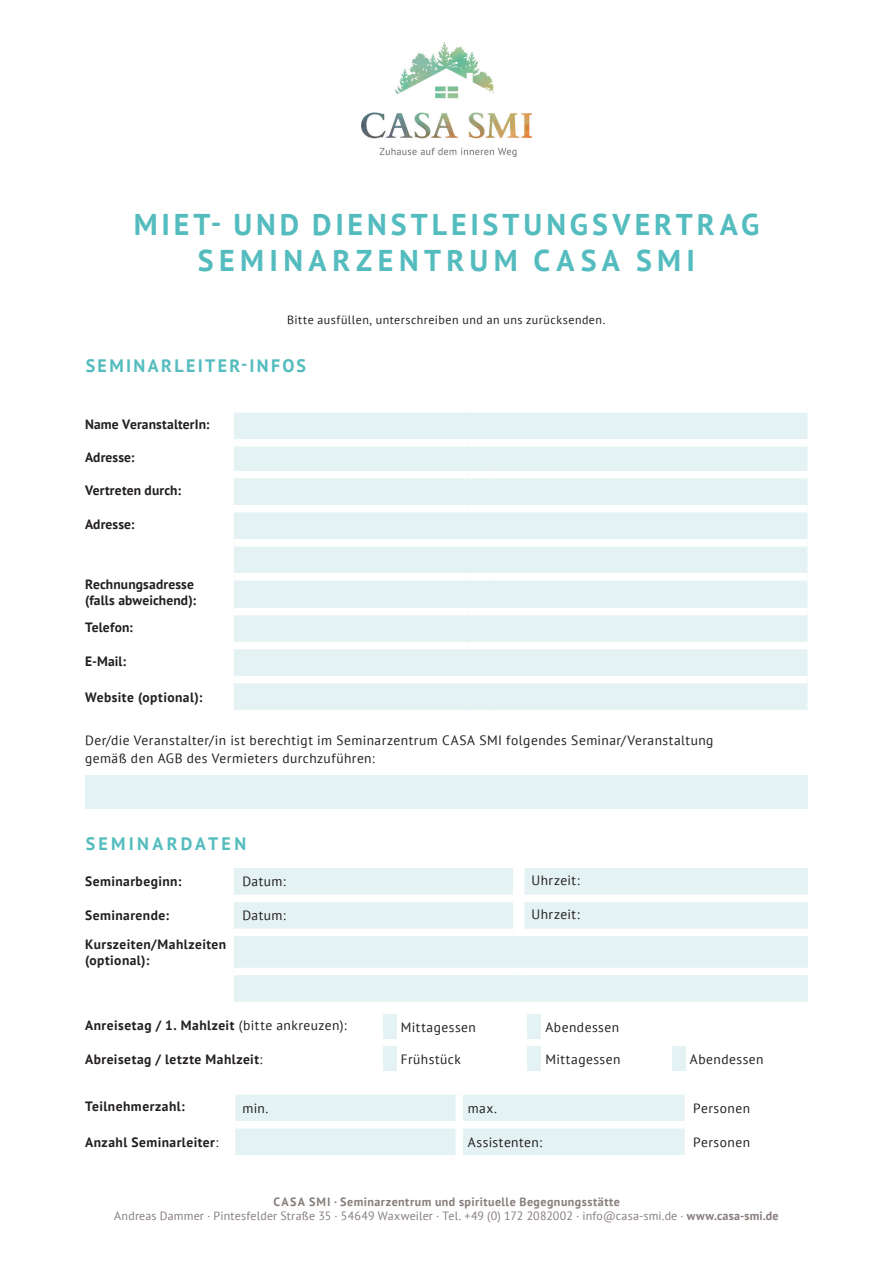
<style>
.page{position:relative;width:893px;height:1263px;background:#fff}
.page>*{position:absolute;margin:0;border:0;box-sizing:border-box;transform-origin:0 0}
.t1{font:700 30px/36px "PT Sans";letter-spacing:.135em;color:#54bcbe;text-align:center}
.t2{font:700 18px "PT Sans";letter-spacing:.135em;color:#54bcbe}
.t3{font:700 18px "PT Sans";letter-spacing:.18em;color:#54bcbe}
.t4{font:13.5px/18px "PT Sans";letter-spacing:.035em;color:#231f20}
.t5{font:700 13.5px/16.2px "PT Sans";letter-spacing:.03em;color:#231f20}
.t6{font:700 13.5px/16.2px "PT Sans";letter-spacing:.01em;color:#231f20}
.t7{font:12px/14.4px "PT Sans";letter-spacing:.015em;color:#877e7b;text-align:center}
.t8{font:12px "PT Sans";letter-spacing:.04em;color:#231f20}
.s1{font-weight:400}
.s2{font-weight:700}
</style>
<div class="page">
<img style="left:361px;top:43px;width:170px;height:114px">
<div style="left:234px;top:412px;width:573px;height:298px;background:#e4f2f3"></div>
<div style="left:234px;top:439px;width:234px;height:8px;background:#fff"></div>
<div style="left:468px;top:439px;width:21px;height:8px;background:#fff"></div>
<div style="left:489px;top:439px;width:318px;height:8px;background:#fff"></div>
<div style="left:234px;top:471px;width:234px;height:7px;background:#fff"></div>
<div style="left:468px;top:471px;width:21px;height:7px;background:#fff"></div>
<div style="left:489px;top:471px;width:318px;height:7px;background:#fff"></div>
<div style="left:234px;top:505px;width:234px;height:7px;background:#fff"></div>
<div style="left:468px;top:505px;width:21px;height:7px;background:#fff"></div>
<div style="left:489px;top:505px;width:318px;height:7px;background:#fff"></div>
<div style="left:234px;top:539px;width:234px;height:7px;background:#fff"></div>
<div style="left:468px;top:539px;width:21px;height:7px;background:#fff"></div>
<div style="left:489px;top:539px;width:318px;height:7px;background:#fff"></div>
<div style="left:234px;top:573px;width:234px;height:7px;background:#fff"></div>
<div style="left:468px;top:573px;width:21px;height:7px;background:#fff"></div>
<div style="left:489px;top:573px;width:318px;height:7px;background:#fff"></div>
<div style="left:234px;top:608px;width:234px;height:7px;background:#fff"></div>
<div style="left:468px;top:608px;width:21px;height:7px;background:#fff"></div>
<div style="left:489px;top:608px;width:318px;height:7px;background:#fff"></div>
<div style="left:234px;top:642px;width:234px;height:7px;background:#fff"></div>
<div style="left:468px;top:642px;width:21px;height:7px;background:#fff"></div>
<div style="left:489px;top:642px;width:318px;height:7px;background:#fff"></div>
<div style="left:234px;top:676px;width:234px;height:7px;background:#fff"></div>
<div style="left:468px;top:676px;width:21px;height:7px;background:#fff"></div>
<div style="left:489px;top:676px;width:318px;height:7px;background:#fff"></div>
<svg style="left:85px;top:775px;width:723px;height:227px;fill:#e4f2f3"></svg>
<hr style="left:513px;top:868px;width:3px;height:30px;background:#fff">
<hr style="left:513px;top:898px;width:3px;height:30px;background:#fff">
<hr style="left:521px;top:868px;width:3px;height:26px;background:#fff">
<hr style="left:521px;top:902px;width:3px;height:26px;background:#fff">
<div style="left:234px;top:860px;width:280px;height:8px;background:#fff"></div>
<div style="left:514px;top:860px;width:9px;height:8px;background:#fff"></div>
<div style="left:523px;top:860px;width:285px;height:8px;background:#fff"></div>
<div style="left:234px;top:894px;width:279px;height:8px;background:#fff"></div>
<div style="left:234px;top:928px;width:280px;height:8px;background:#fff"></div>
<div style="left:234px;top:968px;width:280px;height:7px;background:#fff"></div>
<div style="left:516px;top:894px;width:7px;height:8px;background:#fff"></div>
<div style="left:523px;top:894px;width:285px;height:8px;background:#fff"></div>
<div style="left:514px;top:928px;width:9px;height:8px;background:#fff"></div>
<div style="left:523px;top:928px;width:285px;height:8px;background:#fff"></div>
<div style="left:514px;top:968px;width:9px;height:7px;background:#fff"></div>
<div style="left:523px;top:968px;width:285px;height:7px;background:#fff"></div>
<div style="left:383px;top:1014px;width:13px;height:25px;background:#e4f2f3"></div>
<div style="left:527px;top:1014px;width:14px;height:25px;background:#e4f2f3"></div>
<div style="left:383px;top:1046px;width:13px;height:25px;background:#e4f2f3"></div>
<div style="left:527px;top:1046px;width:14px;height:25px;background:#e4f2f3"></div>
<div style="left:672px;top:1046px;width:14px;height:25px;background:#e4f2f3"></div>
<div style="left:235px;top:1094px;width:450px;height:61px;background:#e4f2f3"></div>
<div style="left:235px;top:1121px;width:228px;height:7px;background:#fff"></div>
<div style="left:463px;top:1121px;width:222px;height:7px;background:#fff"></div>
<div style="left:455px;top:1094px;width:8px;height:27px;background:#fff"></div>
<div style="left:455px;top:1128px;width:8px;height:27px;background:#fff"></div>
<h1 class="t1" style="left:134px;top:206px;width:627px">MIET- UND DIENSTLEISTUNGSVERTRAG<br>SEMINARZENTRUM CASA SMI</h1>
<p class="t8" style="left:287px;top:312px;width:320px">Bitte ausfüllen, unterschreiben und an uns zurücksenden.</p>
<h2 class="t2" style="left:86px;top:353px;width:222px">SEMINARLEITER-INFOS</h2>
<p class="t6" style="left:85px;top:416px;width:126px">Name VeranstalterIn:</p>
<p class="t6" style="left:85px;top:449px;width:51px">Adresse:</p>
<p class="t6" style="left:85px;top:481px;width:97px">Vertreten durch:</p>
<p class="t6" style="left:85px;top:515px;width:51px">Adresse:</p>
<p class="t6" style="left:85px;top:576px;width:113px">Rechnungsadresse (falls abweichend):</p>
<p class="t6" style="left:85px;top:618px;width:49px">Telefon:</p>
<p class="t5" style="left:85px;top:652px;width:43px">E-Mail:</p>
<p class="t5" style="left:85px;top:688px;width:119px">Website (optional):</p>
<p class="t4" style="left:85px;top:731px;width:630px">Der/die Veranstalter/in ist berechtigt im Seminarzentrum CASA SMI folgendes Seminar/Veranstaltung gemäß den AGB des Vermieters durchzuführen:</p>
<h2 class="t3" style="left:86px;top:832px;width:162px">SEMINARDATEN</h2>
<p class="t5" style="left:85px;top:873px;width:98px">Seminarbeginn:</p>
<p class="t4" style="left:242px;top:872px;width:45px">Datum:</p>
<p class="t4" style="left:531px;top:871px;width:50px">Uhrzeit:</p>
<p class="t5" style="left:85px;top:907px;width:86px">Seminarende:</p>
<p class="t4" style="left:242px;top:906px;width:45px">Datum:</p>
<p class="t4" style="left:531px;top:905px;width:50px">Uhrzeit:</p>
<p class="t5" style="left:85px;top:936px;width:143px">Kurszeiten/Mahlzeiten (optional):</p>
<p class="t5" style="left:85px;top:1017px;width:263px">Anreisetag / 1. Mahlzeit <span class="s1">(bitte ankreuzen):</span></p>
<p class="t4" style="left:401px;top:1018px;width:77px">Mittagessen</p>
<p class="t4" style="left:545px;top:1018px;width:75px">Abendessen</p>
<p class="t5" style="left:85px;top:1050px;width:179px">Abreisetag / letzte Mahlzeit<span class="s1">:</span></p>
<p class="t4" style="left:401px;top:1050px;width:62px">Frühstück</p>
<p class="t4" style="left:545px;top:1050px;width:77px">Mittagessen</p>
<p class="t4" style="left:690px;top:1050px;width:75px">Abendessen</p>
<p class="t5" style="left:85px;top:1098px;width:101px">Teilnehmerzahl:</p>
<p class="t4" style="left:242px;top:1099px;width:28px">min.</p>
<p class="t4" style="left:468px;top:1099px;width:31px">max.</p>
<p class="t4" style="left:693px;top:1099px;width:58px">Personen</p>
<p class="t5" style="left:85px;top:1134px;width:135px">Anzahl Seminarleiter<span class="s1">:</span></p>
<p class="t4" style="left:468px;top:1133px;width:76px">Assistenten:</p>
<p class="t4" style="left:693px;top:1133px;width:58px">Personen</p>
<p class="t7" style="left:114px;top:1194px;width:666px"><span class="s2">CASA SMI · Seminarzentrum und spirituelle Begegnungsstätte<br></span>Andreas Dammer · Pintesfelder Straße 35 · 54649 Waxweiler · Tel. +49 (0) 172 2082002 · info@casa-smi.de · <span class="s2">www.casa-smi.de</span></p>
</div>
